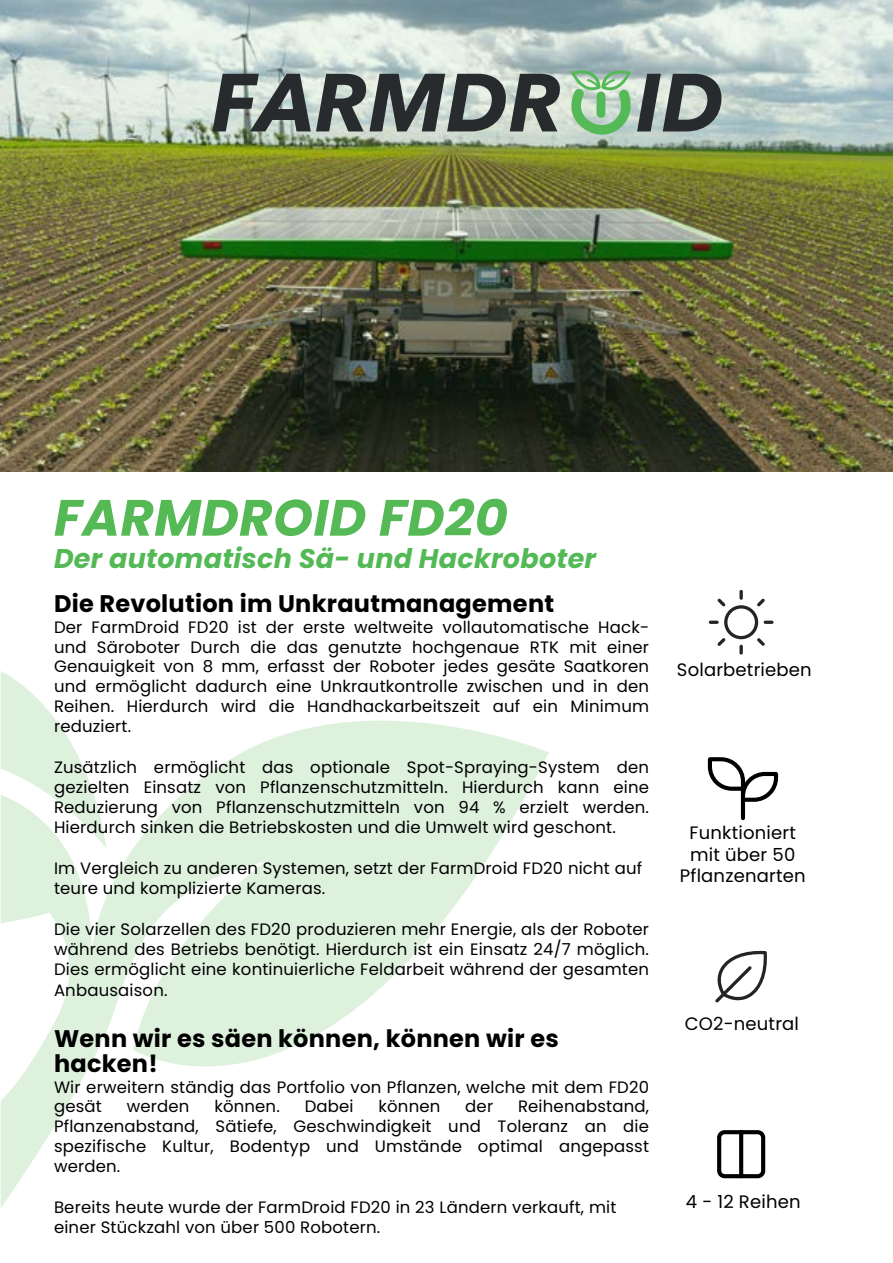
<style>
.page{position:relative;width:893px;height:1263px;background:#fff}
.page>*{position:absolute;margin:0;border:0;box-sizing:border-box;transform-origin:0 0}
.t1{font:italic 700 51px "Poppins";letter-spacing:.01em;color:#55ba56}
.t2{font:italic 700 27px "Poppins";letter-spacing:.01em;color:#52b955}
.t3{font:700 24px/25.3px "Poppins";letter-spacing:.01em;color:#000}
.t4{font:18px/21.6px "Poppins";letter-spacing:.01em;color:#000;text-align:center}
.t5{font:16.5px/19.8px "Poppins";letter-spacing:.01em;color:#000;text-align:justify}
</style>
<div class="page">
<img style="left:0;top:0;width:893px;height:471px">
<svg style="left:212px;top:74px;width:348px;height:57px;background:#727977"></svg>
<svg style="left:568px;top:68px;width:153px;height:67px;background:#88a28f"></svg>
<svg style="left:1px;top:676px;width:548px;height:531px"></svg>
<svg style="left:709px;top:590px;width:64px;height:65px"></svg>
<svg style="left:715px;top:950px;width:52px;height:53px"></svg>
<svg style="left:717px;top:1130px;width:49px;height:49px"></svg>
<svg style="left:707px;top:757px;width:72px;height:64px"></svg>
<p class="t1" style="left:54px;top:488px;width:455px">FARMDROID FD20</p>
<p class="t2" style="left:54px;top:543px;width:544px">Der automatisch Sä- und Hackroboter</p>
<p class="t3" style="left:54px;top:591px;width:502px">Die Revolution im Unkrautmanagement</p>
<p class="t5" style="left:54px;top:617px;width:597px">Der FarmDroid FD20 ist der erste weltweite vollautomatische Hack&shy;und Säroboter Durch die das genutzte hochgenaue RTK mit einer Genauigkeit von 8 mm, erfasst der Roboter jedes gesäte Saatkoren und ermöglicht dadurch eine Unkrautkontrolle zwischen und in den Reihen. Hierdurch wird die Handhackarbeitszeit auf ein Minimum reduziert.</p>
<p class="t5" style="left:54px;top:758px;width:597px">Zusätzlich ermöglicht das optionale Spot-Spraying-System den gezielten Einsatz von Pflanzenschutzmitteln. Hierdurch kann eine Reduzierung von Pflanzenschutzmitteln von 94 % erzielt werden.<br>Hierdurch sinken die Betriebskosten und die Umwelt wird geschont.</p>
<p class="t5" style="left:54px;top:858px;width:590px">Im Vergleich zu anderen Systemen, setzt der FarmDroid FD20 nicht auf teure und komplizierte Kameras.</p>
<p class="t5" style="left:54px;top:920px;width:597px">Die vier Solarzellen des FD20 produzieren mehr Energie, als der Roboter während des Betriebs benötigt. Hierdurch ist ein Einsatz 24/7 möglich.<br>Dies ermöglicht eine kontinuierliche Feldarbeit während der gesamten</p>
<p class="t5" style="left:54px;top:981px;width:115px">Anbausaison.</p>
<p class="t3" style="left:54px;top:1026px;width:506px">Wenn wir es säen können, können wir es hacken!</p>
<p class="t5" style="left:54px;top:1077px;width:597px">Wir erweitern ständig das Portfolio von Pflanzen, welche mit dem FD20 gesät</p>
<p class="t5" style="left:54px;top:1097px;width:597px;text-indent:464px">Reihenabstand, Pflanzenabstand, Sätiefe, Geschwindigkeit und Toleranz an die spezifische Kultur, Bodentyp und Umstände optimal angepasst werden.</p>
<p class="t5" style="left:54px;top:1197px;width:564px">Bereits heute wurde der FarmDroid FD20 in 23 Ländern verkauft, mit einer Stückzahl von über 500 Robotern.</p>
<p class="t5" style="left:127px;top:1097px;width:64px">werden</p>
<p class="t5" style="left:214px;top:1097px;width:67px">können.</p>
<p class="t5" style="left:305px;top:1097px;width:50px">Dabei</p>
<p class="t5" style="left:379px;top:1097px;width:63px">können</p>
<p class="t5" style="left:465px;top:1097px;width:29px">der</p>
<p class="t4" style="left:677px;top:659px;width:136px">Solarbetrieben</p>
<p class="t4" style="left:680px;top:822px;width:127px">Funktioniert mit über 50<br>Pflanzenarten</p>
<p class="t4" style="left:685px;top:1012px;width:116px">CO2-neutral</p>
<p class="t4" style="left:686px;top:1191px;width:116px">4 - 12 Reihen</p>
</div>
